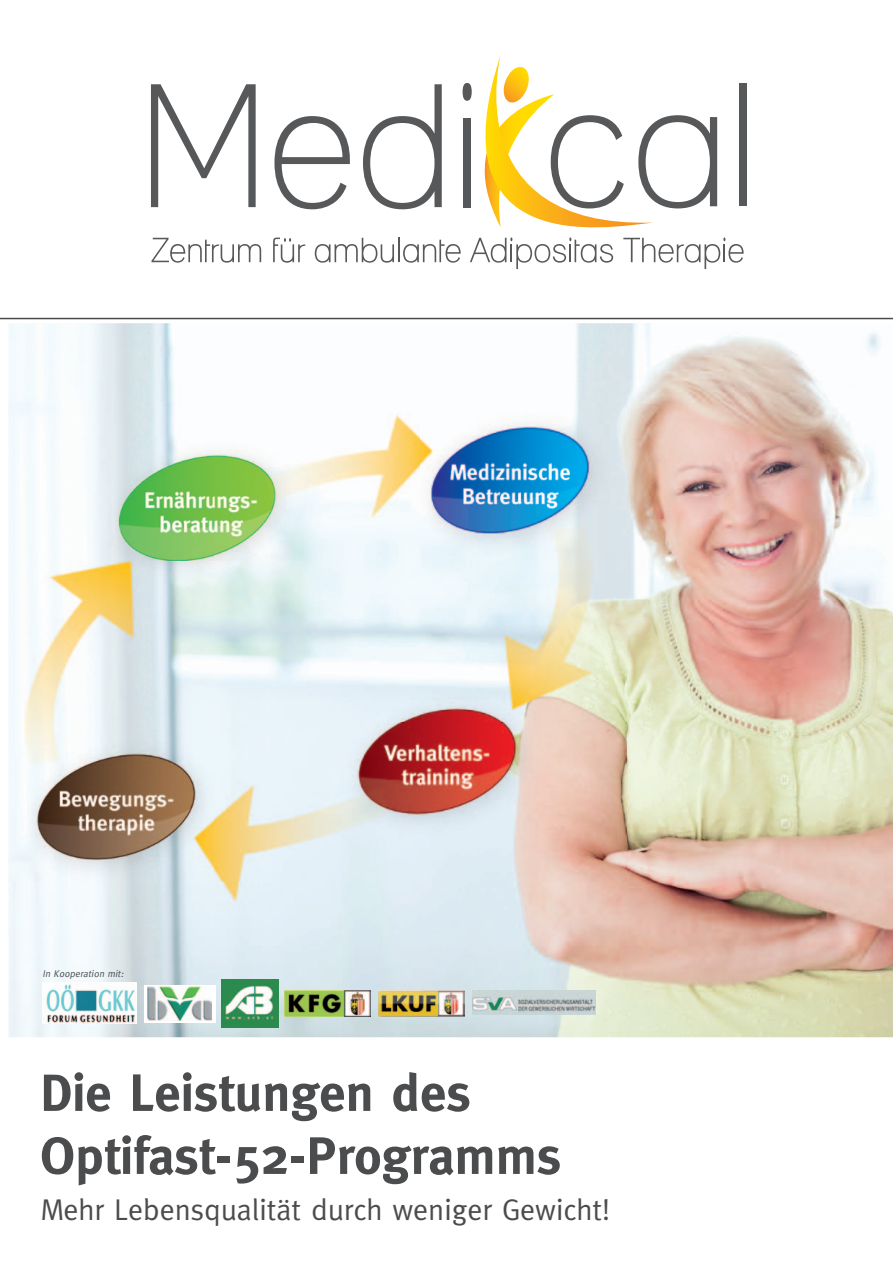
<style>
.page{position:relative;width:893px;height:1263px;background:#fff}
.page>*{position:absolute;margin:0;border:0;box-sizing:border-box;transform-origin:0 0}
.t1{font:700 52.5px/63px "Meta";color:#4b4c4d}
.t2{font:30px "Meta";color:#4b4c4d}
.t3{font:italic 9.75px "Meta";color:#4b4c4d}
</style>
<div class="page">
<img style="left:9px;top:323px;width:884px;height:714px">
<svg style="left:151px;top:84px;width:105px;height:123px"></svg>
<div style="left:739px;top:83px;width:7px;height:123px;background:#57585a"></div>
<svg style="left:151px;top:238px;width:110px;height:25px"></svg>
<svg style="left:273px;top:55px;width:471px;height:214px"></svg>
<svg style="left:0;top:318px;width:893px;height:1px"></svg>
<img style="left:8px;top:402px;width:618px;height:534px">
<img style="left:43px;top:983px;width:93px;height:41px">
<div style="left:144px;top:985px;width:71px;height:38px;background:linear-gradient(to right,#fff,#fff)"></div>
<img style="left:148px;top:987px;width:63px;height:34px">
<img style="left:222px;top:979px;width:56px;height:48px">
<img style="left:284px;top:990px;width:86px;height:27px">
<img style="left:472px;top:991px;width:123px;height:23px">
<img style="left:378px;top:990px;width:86px;height:27px">
<p class="t3" style="left:43px;top:968px;width:85px">In Kooperation mit:</p>
<h1 class="t1" style="left:40px;top:1061px;width:522px">Die Leistungen des<br>Optifast-52-Programms</h1>
<p class="t2" style="left:40px;top:1193px;width:571px">Mehr Lebensqualität durch weniger Gewicht!</p>
</div>
